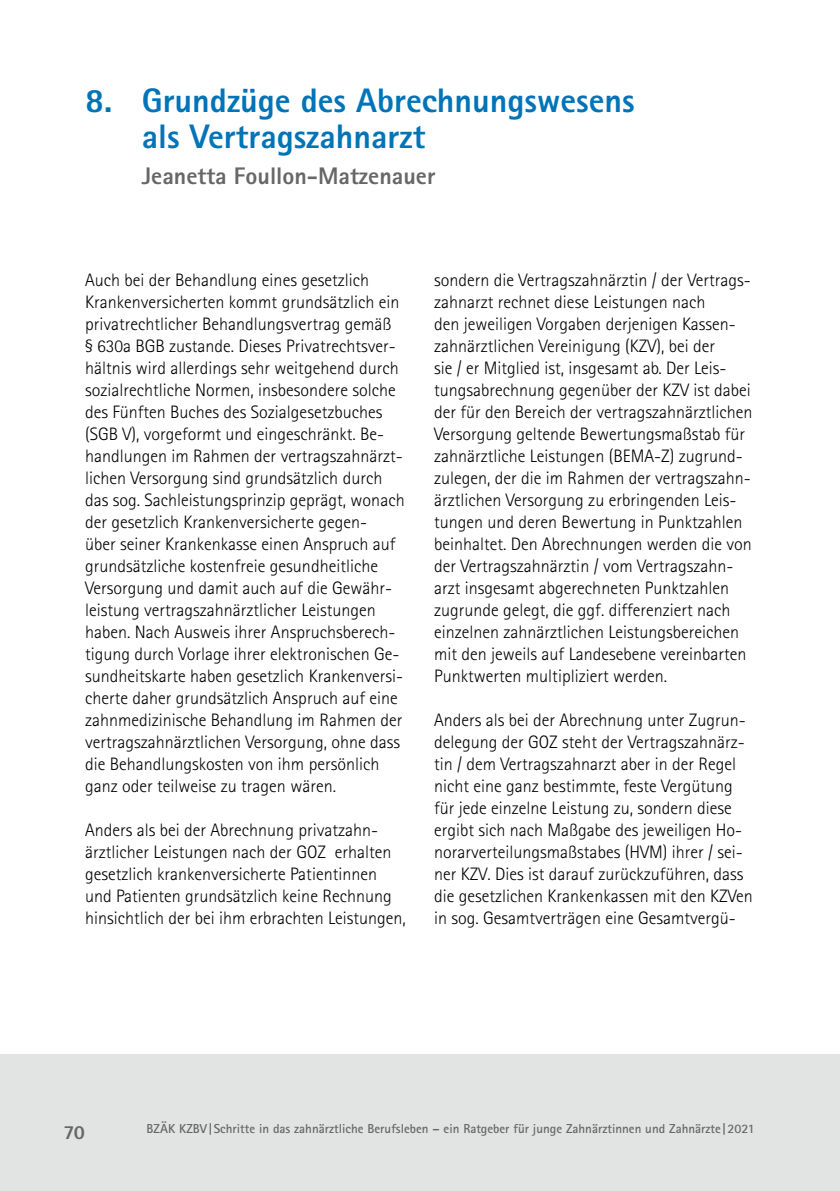
<style>
.page{position:relative;width:840px;height:1191px;background:#fff}
.page>*{position:absolute;margin:0;border:0;box-sizing:border-box;transform-origin:0 0}
.t1{font:800 34px/36px "Rotis Sans Serif";color:#0074b7}
.t2{font:800 24px "Rotis Sans Serif";color:#676767}
.t3{font:800 20px "Rotis Sans Serif";color:#676767}
.t4{font:300 18px/22px "Rotis Sans Serif";color:#000}
.t5{font:700 13px "Rotis Sans Serif";color:#676767}
</style>
<div class="page">
<div style="left:0;top:1054px;width:839px;height:137px;background:#e2e3e3"></div>
<h1 class="t1" style="left:142px;top:82px;width:494px;text-indent:-57px">8. Grundzüge des Abrechnungswesens als Vertragszahnarzt</h1>
<h2 class="t2" style="left:142px;top:160px;width:295px">Jeanetta Foullon-Matzenauer</h2>
<p class="t4" style="left:85px;top:269px;width:321px">Auch bei der Behandlung eines gesetzlich Krankenversicherten kommt grundsätzlich ein privatrechtlicher Behandlungsvertrag gemäß<br>§ 630a BGB zustande. Dieses Privatrechtsver&shy;hältnis wird allerdings sehr weitgehend durch sozialrechtliche Normen, insbesondere solche des Fünften Buches des Sozialgesetzbuches (SGB V), vorgeformt und eingeschränkt. Be&shy;handlungen im Rahmen der vertragszahnärzt&shy;lichen Versorgung sind grundsätzlich durch das sog. Sachleistungsprinzip geprägt, wonach der gesetzlich Krankenversicherte gegen-<br>über seiner Krankenkasse einen Anspruch auf grundsätzliche kostenfreie gesundheitliche Versorgung und damit auch auf die Gewähr&shy;leistung vertragszahnärztlicher Leistungen haben. Nach Ausweis ihrer Anspruchsberech&shy;tigung durch Vorlage ihrer elektronischen Ge&shy;sundheitskarte haben gesetzlich Krankenversi&shy;cherte daher grundsätzlich Anspruch auf eine zahnmedizinische Behandlung im Rahmen der vertragszahnärztlichen Versorgung, ohne dass die Behandlungskosten von ihm persönlich ganz oder teilweise zu tragen wären.</p>
<p class="t4" style="left:85px;top:819px;width:322px">Anders als bei der Abrechnung privatzahn&shy;ärztlicher Leistungen nach der GOZ erhalten gesetzlich krankenversicherte Patientinnen und Patienten grundsätzlich keine Rechnung hinsichtlich der bei ihm erbrachten Leistungen,</p>
<p class="t4" style="left:434px;top:269px;width:319px">sondern die Vertragszahnärztin / der Vertrags&shy;zahnarzt rechnet diese Leistungen nach<br>den jeweiligen Vorgaben derjenigen Kassen&shy;zahnärztlichen Vereinigung (KZV), bei der<br>sie / er Mitglied ist, insgesamt ab. Der Leis&shy;tungsabrechnung gegenüber der KZV ist dabei der für den Bereich der vertragszahnärztlichen Versorgung geltende Bewertungsmaßstab für zahnärztliche Leistungen (BEMA-Z) zugrund&shy;zulegen, der die im Rahmen der vertragszahn&shy;ärztlichen Versorgung zu erbringenden Leis&shy;tungen und deren Bewertung in Punktzahlen beinhaltet. Den Abrechnungen werden die von der Vertragszahnärztin / vom Vertragszahn&shy;arzt insgesamt abgerechneten Punktzahlen zugrunde gelegt, die ggf. differenziert nach einzelnen zahnärztlichen Leistungsbereichen mit den jeweils auf Landesebene vereinbarten Punktwerten multipliziert werden.</p>
<p class="t4" style="left:434px;top:709px;width:320px">Anders als bei der Abrechnung unter Zugrun&shy;delegung der GOZ steht der Vertragszahnärz&shy;tin / dem Vertragszahnarzt aber in der Regel nicht eine ganz bestimmte, feste Vergütung für jede einzelne Leistung zu, sondern diese ergibt sich nach Maßgabe des jeweiligen Ho&shy;norarverteilungsmaßstabes (HVM) ihrer / sei&shy;ner KZV. Dies ist darauf zurückzuführen, dass die gesetzlichen Krankenkassen mit den KZVen in sog. Gesamtverträgen eine Gesamtvergü-</p>
<p class="t3" style="left:64px;top:1119px;width:23px">70</p>
<p class="t5" style="left:146px;top:1120px;width:609px">BZÄK KZBV| Schritte in das zahnärztliche Berufsleben – ein Ratgeber für junge Zahnärztinnen und Zahnärzte |2021</p>
</div>
